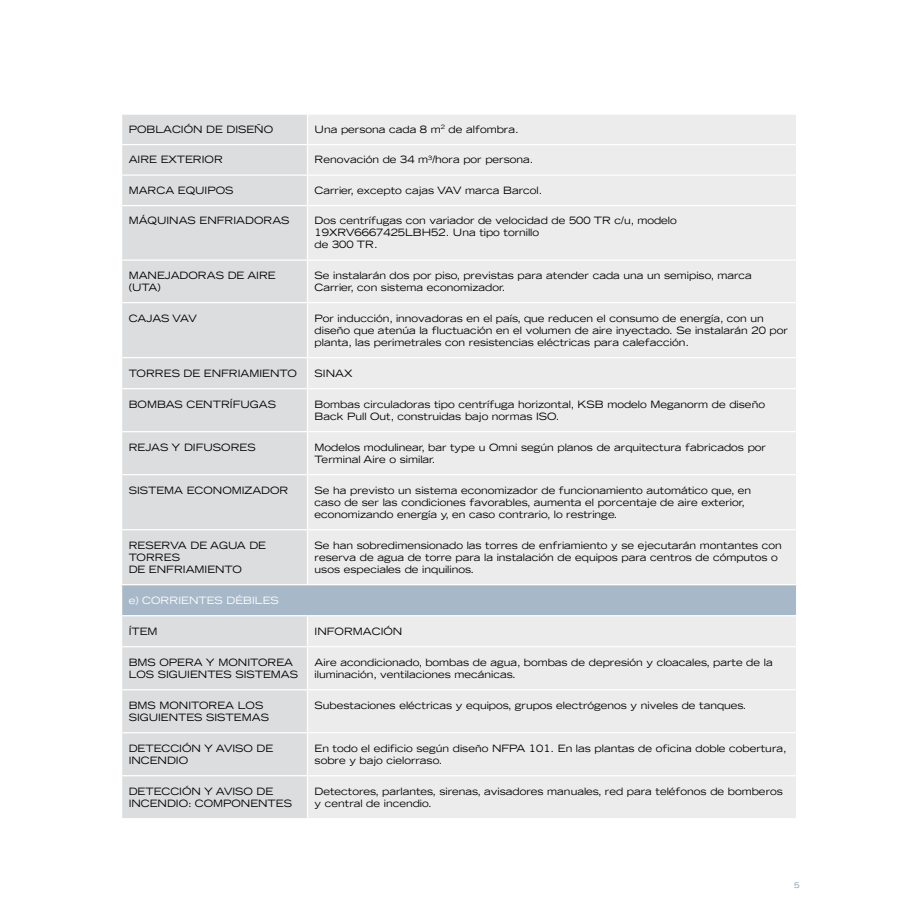
<style>
.page{position:relative;width:922px;height:922px;background:#fff}
.page>*{position:absolute;margin:0;border:0;box-sizing:border-box;transform-origin:0 0}
.t1{font:expanded 10px/12px "Trade Gothic LH";color:#000}
.t2{font:expanded 10px "Trade Gothic LH";color:#fff}
.t3{font:expanded 7.5px "Trade Gothic LH";color:#7994aa}
</style>
<div class="page">
<div style="left:122px;top:115px;width:185px;height:702px;background:#dcddde"></div>
<div style="left:308px;top:115px;width:487px;height:702px;background:#ececed"></div>
<div style="left:122px;top:584px;width:674px;height:31px;background:#a7b8c9"></div>
<hr style="left:121px;top:144px;width:186px;height:1px;background:#fff">
<hr style="left:121px;top:174px;width:186px;height:2px;background:#fff">
<hr style="left:121px;top:205px;width:186px;height:1px;background:#fff">
<hr style="left:121px;top:259px;width:186px;height:2px;background:#fff">
<hr style="left:121px;top:302px;width:186px;height:1px;background:#fff">
<hr style="left:121px;top:357px;width:186px;height:1px;background:#fff">
<hr style="left:121px;top:388px;width:186px;height:1px;background:#fff">
<hr style="left:121px;top:431px;width:186px;height:1px;background:#fff">
<hr style="left:121px;top:474px;width:186px;height:1px;background:#fff">
<hr style="left:121px;top:529px;width:186px;height:1px;background:#fff">
<hr style="left:307px;top:144px;width:490px;height:1px;background:#fff">
<hr style="left:307px;top:174px;width:490px;height:2px;background:#fff">
<hr style="left:307px;top:205px;width:490px;height:1px;background:#fff">
<hr style="left:307px;top:259px;width:490px;height:2px;background:#fff">
<hr style="left:307px;top:302px;width:490px;height:1px;background:#fff">
<hr style="left:307px;top:357px;width:490px;height:1px;background:#fff">
<hr style="left:307px;top:388px;width:490px;height:1px;background:#fff">
<hr style="left:307px;top:431px;width:490px;height:1px;background:#fff">
<hr style="left:307px;top:474px;width:490px;height:1px;background:#fff">
<hr style="left:307px;top:529px;width:490px;height:1px;background:#fff">
<hr style="left:121px;top:584px;width:186px;height:1px;background:#fff">
<hr style="left:307px;top:584px;width:490px;height:1px;background:#fff">
<hr style="left:795px;top:585px;width:2px;height:30px;background:#fff">
<hr style="left:121px;top:615px;width:186px;height:1px;background:#fff">
<hr style="left:121px;top:646px;width:186px;height:1px;background:#fff">
<hr style="left:121px;top:689px;width:186px;height:1px;background:#fff">
<hr style="left:121px;top:732px;width:186px;height:1px;background:#fff">
<hr style="left:121px;top:774px;width:186px;height:2px;background:#fff">
<hr style="left:307px;top:615px;width:490px;height:1px;background:#fff">
<hr style="left:307px;top:646px;width:490px;height:1px;background:#fff">
<hr style="left:307px;top:689px;width:490px;height:1px;background:#fff">
<hr style="left:307px;top:732px;width:490px;height:1px;background:#fff">
<hr style="left:307px;top:774px;width:490px;height:2px;background:#fff">
<p class="t1" style="left:129px;top:123px;width:146px">POBLACIÓN DE DISEÑO</p>
<p class="t1" style="left:314px;top:123px;width:205px">Una persona cada 8 m<sup>2</sup> de alfombra.</p>
<p class="t1" style="left:129px;top:153px;width:96px">AIRE EXTERIOR</p>
<p class="t1" style="left:314px;top:153px;width:220px">Renovación de 34 m<sup>3</sup>/hora por persona.</p>
<p class="t1" style="left:129px;top:184px;width:106px">MARCA EQUIPOS</p>
<p class="t1" style="left:314px;top:184px;width:229px">Carrier, excepto cajas VAV marca Barcol.</p>
<p class="t1" style="left:129px;top:214px;width:162px">MÁQUINAS ENFRIADORAS</p>
<p class="t1" style="left:314px;top:214px;width:364px">Dos centrífugas con variador de velocidad de 500 TR c/u, modelo<br>19XRV6667425LBH52. Una tipo tornillo<br>de 300 TR.</p>
<p class="t1" style="left:129px;top:269px;width:148px">MANEJADORAS DE AIRE (UTA)</p>
<p class="t1" style="left:314px;top:269px;width:438px">Se instalarán dos por piso, previstas para atender cada una un semipiso, marca<br>Carrier, con sistema economizador.</p>
<p class="t1" style="left:129px;top:312px;width:69px">CAJAS VAV</p>
<p class="t1" style="left:314px;top:312px;width:474px">Por inducción, innovadoras en el país, que reducen el consumo de energía, con un diseño que atenúa la fluctuación en el volumen de aire inyectado. Se instalarán 20 por planta, las perimetrales con resistencias eléctricas para calefacción.</p>
<p class="t1" style="left:129px;top:367px;width:170px">TORRES DE ENFRIAMIENTO</p>
<p class="t1" style="left:314px;top:367px;width:39px">SINAX</p>
<p class="t1" style="left:129px;top:398px;width:149px">BOMBAS CENTRÍFUGAS</p>
<p class="t1" style="left:314px;top:398px;width:452px">Bombas circuladoras tipo centrífuga horizontal, KSB modelo Meganorm de diseño<br>Back Pull Out, construidas bajo normas ISO.</p>
<p class="t1" style="left:129px;top:441px;width:128px">REJAS Y DIFUSORES</p>
<p class="t1" style="left:314px;top:441px;width:453px">Modelos modulinear, bar type u Omni según planos de arquitectura fabricados por<br>Terminal Aire o similar.</p>
<p class="t1" style="left:129px;top:484px;width:161px">SISTEMA ECONOMIZADOR</p>
<p class="t1" style="left:314px;top:484px;width:438px">Se ha previsto un sistema economizador de funcionamiento automático que, en caso de ser las condiciones favorables, aumenta el porcentaje de aire exterior, economizando energía y, en caso contrario, lo restringe.</p>
<p class="t1" style="left:129px;top:539px;width:139px">RESERVA DE AGUA DE<br>TORRES<br>DE ENFRIAMIENTO</p>
<p class="t1" style="left:314px;top:539px;width:468px">Se han sobredimensionado las torres de enfriamiento y se ejecutarán montantes con reserva de agua de torre para la instalación de equipos para centros de cómputos o usos especiales de inquilinos.</p>
<p class="t2" style="left:129px;top:593px;width:151px">e) CORRIENTES DÉBILES</p>
<p class="t1" style="left:129px;top:625px;width:30px">ÍTEM</p>
<p class="t1" style="left:314px;top:625px;width:89px">INFORMACIÓN</p>
<p class="t1" style="left:129px;top:655px;width:171px">BMS OPERA Y MONITOREA<br>LOS SIGUIENTES SISTEMAS</p>
<p class="t1" style="left:314px;top:655px;width:459px">Aire acondicionado, bombas de agua, bombas de depresión y cloacales, parte de la iluminación, ventilaciones mecánicas.</p>
<p class="t1" style="left:129px;top:698px;width:142px">BMS MONITOREA LOS<br>SIGUIENTES SISTEMAS</p>
<p class="t1" style="left:314px;top:698px;width:433px">Subestaciones eléctricas y equipos, grupos electrógenos y niveles de tanques.</p>
<p class="t1" style="left:129px;top:741px;width:146px">DETECCIÓN Y AVISO DE<br>INCENDIO</p>
<p class="t1" style="left:314px;top:741px;width:473px">En todo el edificio según diseño NFPA 101. En las plantas de oficina doble cobertura, sobre y bajo cielorraso.</p>
<p class="t1" style="left:129px;top:784px;width:165px">DETECCIÓN Y AVISO DE<br>INCENDIO: COMPONENTES</p>
<p class="t1" style="left:314px;top:784px;width:469px">Detectores, parlantes, sirenas, avisadores manuales, red para teléfonos de bomberos y central de incendio.</p>
<p class="t3" style="left:793px;top:880px;width:7px">5</p>
</div>
